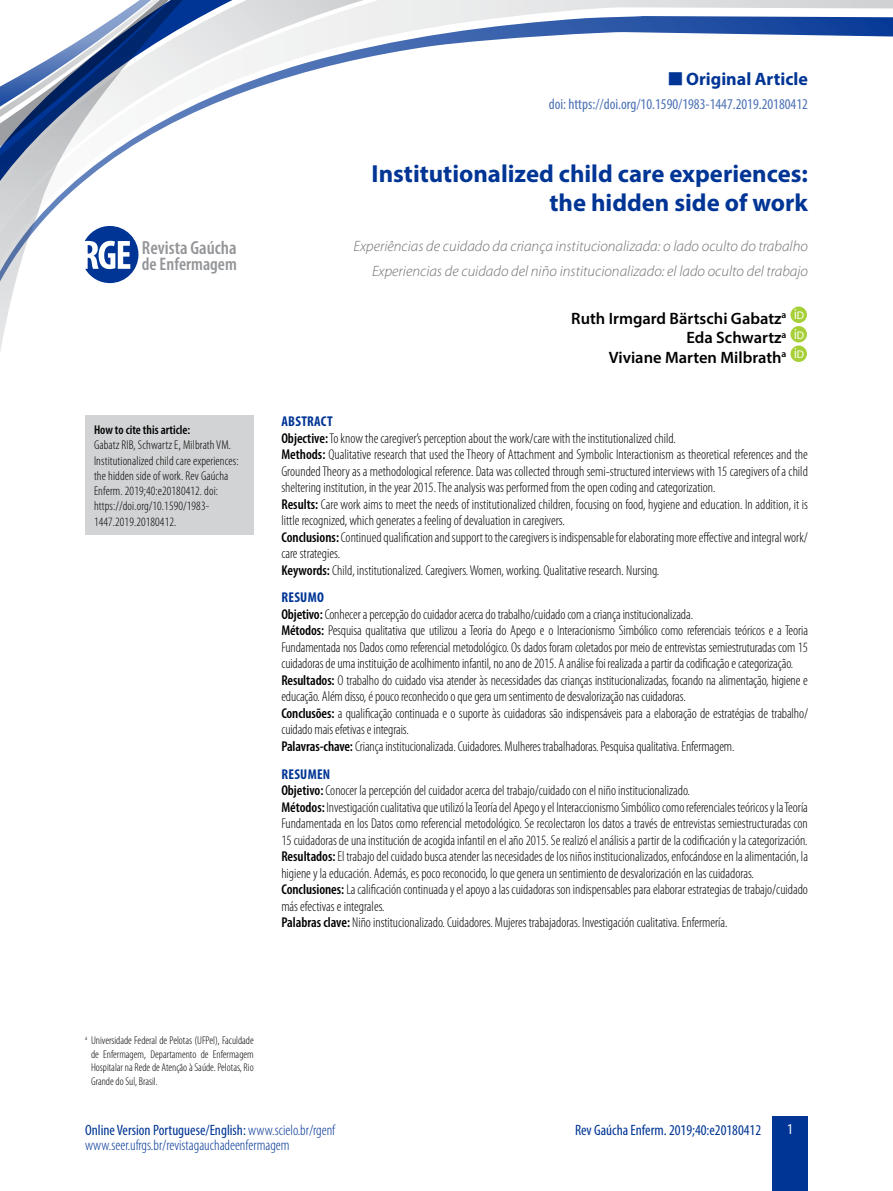
<style>
.page{position:relative;width:893px;height:1191px;background:#fff}
.page>*{position:absolute;margin:0;border:0;box-sizing:border-box;transform-origin:0 0}
.t1{font:700 24.75px/29.7px "Myriad Pro";color:#003595;text-align:right}
.t2{font:600 condensed 19.05px "Myriad Pro";color:#939598}
.t3{font:600 condensed 18.15px "Myriad Pro";color:#939598}
.t4{font:700 18px "Myriad Pro";color:#003595}
.t5{font:600 16.5px/19.5px "Myriad Pro";color:#000;text-align:right}
.t6{font:italic 300 15px/25px "Myriad Pro";color:#6d6e71;text-align:right}
.t7{font:300 condensed 15px/15px "Myriad Pro";color:#003595}
.t8{font:condensed 15px "Myriad Pro";color:#4d72b4}
.t9{font:condensed 15px "Myriad Pro";color:#003595}
.t10{font:condensed 15px "Myriad Pro";color:#fff}
.t11{font:300 condensed 14.25px/16.5px "Myriad Pro";color:#000}
.t12{font:300 condensed 12.75px/15.3px "Myriad Pro";letter-spacing:.01em;color:#000}
.t13{font:600 condensed 12.75px "Myriad Pro";color:#000}
.t14{font:300 condensed 11.25px/13.5px "Myriad Pro";color:#000;text-align:justify}
.s1{font-weight:700;color:#003595}
.s2{font-weight:600}
.s3{font-weight:400}
</style>
<div class="page">
<svg style="left:202px;top:0;width:691px;height:109px"></svg>
<svg style="left:0;top:0;width:202px;height:352px"></svg>
<svg style="left:85px;top:226px;width:53px;height:57px"></svg>
<div style="left:772px;top:1116px;width:36px;height:75px;background:#003595"></div>
<div style="left:790px;top:306px;width:17px;height:17px;background:#a7cf38;border-radius:50%"></div>
<div style="left:790px;top:326px;width:17px;height:16px;background:#a7cf38;border-radius:50%"></div>
<div style="left:790px;top:345px;width:17px;height:17px;background:#a7cf38;border-radius:50%"></div>
<div style="left:85px;top:415px;width:169px;height:120px;background:#d1d3d4"></div>
<svg style="left:669px;top:72px;width:13px;height:13px"></svg>
<h2 class="t2" style="left:142px;top:237px;width:96px">Revista Gaúcha</h2>
<p class="t3" style="left:142px;top:254px;width:96px">de Enfermagem</p>
<p class="t13" style="left:94px;top:423px;width:98px">How to cite this article:</p>
<p class="t12" style="left:94px;top:438px;width:146px">Gabatz RIB, Schwartz E, Milbrath VM.<br>Institutionalized child care experiences: the hidden side of work. Rev Gaúcha Enferm. 2019;40:e20180412. doi: https://doi.org/10.1590/1983- 1447.2019.20180412.</p>
<p class="t4" style="left:686px;top:67px;width:123px">Original Article</p>
<p class="t8" style="left:549px;top:95px;width:261px">doi: https://doi.org/10.1590/1983-1447.2019.20180412</p>
<h1 class="t1" style="left:372px;top:158px;width:438px">Institutionalized child care experiences: the hidden side of work</h1>
<p class="t6" style="left:353px;top:234px;width:456px">Experiências de cuidado da criança institucionalizada: o lado oculto do trabalho<br>Experiencias de cuidado del niño institucionalizado: el lado oculto del trabajo</p>
<p class="t5" style="left:571px;top:308px;width:234px">Ruth Irmgard Bärtschi Gabatz<sup>a</sup> <sup>i</sup><sup>D<br></sup>Eda Schwartz<sup>a</sup> <sup>i</sup><sup>D<br></sup>Viviane Marten Milbrath<sup>a</sup> <sup>i</sup><sup>D</sup></p>
<p class="t11" style="left:281px;top:413px;width:528px"><span class="s1">ABSTRACT<br></span><span class="s2">Objective:</span> To know the caregiver’s perception about the work/care with the institutionalized child.<br><span class="s2">Methods:</span> Qualitative research that used the Theory of Attachment and Symbolic Interactionism as theoretical references and the Grounded Theory as a methodological reference. Data was collected through semi-structured interviews with 15 caregivers of a child sheltering institution, in the year 2015. The analysis was performed from the open coding and categorization.<br><span class="s2">Results:</span> Care work aims to meet the needs of institutionalized children, focusing on food, hygiene and education. In addition, it is little recognized, which generates a feeling of devaluation in caregivers.<br><span class="s2">Conclusions:</span> Continued qualification and support to the caregivers is indispensable for elaborating more effective and integral work/ care strategies.<br><span class="s2">Keywords:</span> Child, institutionalized. Caregivers. Women, working. Qualitative research. Nursing.</p>
<p class="t11" style="left:281px;top:590px;width:528px"><span class="s1">RESUMO<br></span><span class="s2">Objetivo:</span> Conhecer a percepção do cuidador acerca do trabalho/cuidado com a criança institucionalizada.<br><span class="s2">Métodos:</span> Pesquisa qualitativa que utilizou a Teoria do Apego e o Interacionismo Simbólico como referenciais teóricos e a Teoria Fundamentada nos Dados como referencial metodológico. Os dados foram coletados por meio de entrevistas semiestruturadas com 15 cuidadoras de uma instituição de acolhimento infantil, no ano de 2015. A análise foi realizada a partir da codificação e categorização.<br><span class="s2">Resultados:</span> O trabalho do cuidado visa atender às necessidades das crianças institucionalizadas, focando na alimentação, higiene e educação. Além disso, é pouco reconhecido o que gera um sentimento de desvalorização nas cuidadoras.<br><span class="s2">Conclusões:</span> a qualificação continuada e o suporte às cuidadoras são indispensáveis para a elaboração de estratégias de trabalho/ cuidado mais efetivas e integrais.<br><span class="s2">Palavras-chave:</span> Criança institucionalizada. Cuidadores. Mulheres trabalhadoras. Pesquisa qualitativa. Enfermagem.</p>
<p class="t11" style="left:281px;top:766px;width:528px"><span class="s1">RESUMEN<br></span><span class="s2">Objetivo:</span>Conocer la percepción del cuidador acerca del trabajo/cuidado con el niño institucionalizado.<br><span class="s2">Métodos:</span> Investigación cualitativa que utilizó la Teoría del Apego y el Interaccionismo Simbólico como referenciales teóricos y la Teoría Fundamentada en los Datos como referencial metodológico. Se recolectaron los datos a través de entrevistas semiestructuradas con 15 cuidadoras de una institución de acogida infantil en el año 2015. Se realizó el análisis a partir de la codificación y la categorización.<br><span class="s2">Resultados:</span> El trabajo del cuidado busca atender las necesidades de los niños institucionalizados, enfocándose en la alimentación, la higiene y la educación. Además, es poco reconocido, lo que genera un sentimiento de desvalorización en las cuidadoras.<br><span class="s2">Conclusiones:</span> La calificación continuada y el apoyo a las cuidadoras son indispensables para elaborar estrategias de trabajo/cuidado más efectivas e integrales.<br><span class="s2">Palabras clave:</span> Niño institucionalizado. Cuidadores. Mujeres trabajadoras. Investigación cualitativa. Enfermería.</p>
<p class="t14" style="left:91px;top:1034px;width:164px;text-indent:-6px"><sup>a</sup> Universidade Federal de Pelotas (UFPel), Faculdade de Enfermagem, Departamento de Enfermagem Hospitalar na Rede de Atenção à Saúde. Pelotas, Rio Grande do Sul, Brasil.</p>
<p class="t7" style="left:85px;top:1123px;width:252px"><span class="s3">Online Version Portuguese/English:</span> www.scielo.br/rgenf www.seer.ufrgs.br/revistagauchadeenfermagem</p>
<p class="t9" style="left:575px;top:1121px;width:188px">Rev Gaúcha Enferm. 2019;40:e20180412</p>
<p class="t10" style="left:787px;top:1120px;width:7px">1</p>
</div>
